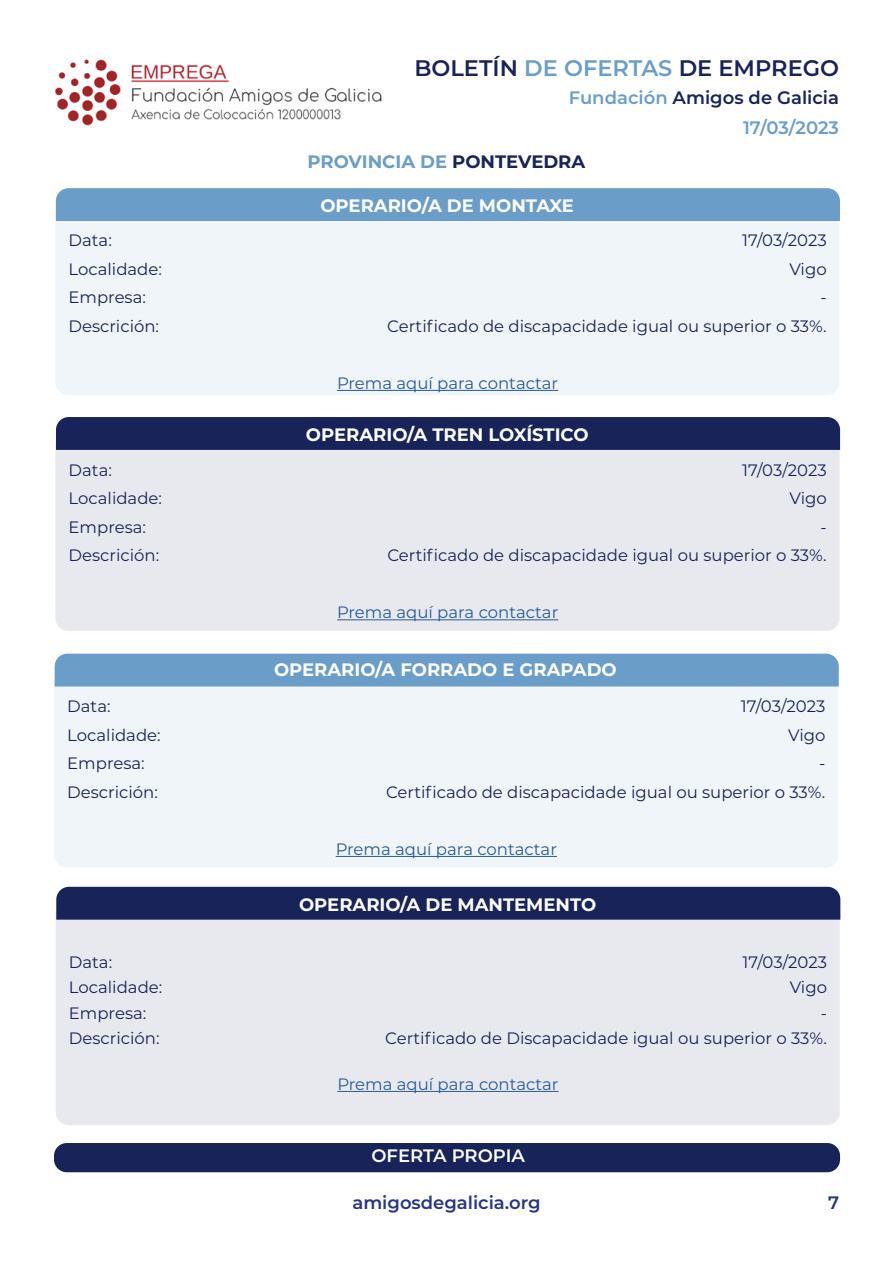
<style>
.page{position:relative;width:893px;height:1263px;background:#fff}
.page>*{position:absolute;margin:0;border:0;box-sizing:border-box;transform-origin:0 0}
.t1{font:600 22.5px "Montserrat";color:#172359}
.t2{font:700 18px "Montserrat";color:#fff}
.t3{font:600 18px/30.3px "Montserrat";color:#6a9dc8;text-align:right}
.t4{font:700 18px "Montserrat";color:#6a9dc8}
.t5{font:600 18px "Montserrat";color:#283583}
.t6{font:600 18px "Montserrat";color:#fff}
.t7{font:16.5px "Montserrat";color:#172359}
.t8{font:16.5px "Montserrat";color:#275b9b}
.s1{color:#6a9dc8}
.s2{color:#172359}
</style>
<div class="page">
<img style="left:55px;top:59px;width:327px;height:67px">
<div style="left:54px;top:1143px;width:786px;height:29px;background:#172359;border-radius:13px"></div>
<div style="left:54px;top:678px;width:784px;height:189px;background:#f0f5f9"></div>
<div style="left:55px;top:441px;width:784px;height:190px;background:#e8e9ee"></div>
<div style="left:55px;top:654px;width:784px;height:32px;background:#6a9dc8"></div>
<div style="left:56px;top:417px;width:784px;height:33px;background:#172359"></div>
<hr style="left:336px;top:856px;width:221px;height:1px;background:#275b9b">
<hr style="left:337px;top:619px;width:221px;height:1px;background:#275b9b">
<div style="left:55px;top:212px;width:784px;height:183px;background:#f0f5f9"></div>
<div style="left:56px;top:188px;width:784px;height:33px;background:#6a9dc8"></div>
<hr style="left:337px;top:390px;width:221px;height:1px;background:#275b9b">
<div style="left:56px;top:920px;width:784px;height:205px;background:#e8e9ee"></div>
<div style="left:56px;top:887px;width:784px;height:33px;background:#172359"></div>
<hr style="left:337px;top:1091px;width:222px;height:1px;background:#275b9b">
<h1 class="t1" style="left:414px;top:52px;width:426px">BOLETÍN <span class="s1">DE OFERTAS</span> DE EMPREGO</h1>
<p class="t3" style="left:569px;top:81px;width:272px">Fundación <span class="s2">Amigos de Galicia<br></span>17/03/2023</p>
<p class="t4" style="left:308px;top:148px;width:279px">PROVINCIA DE <span class="s2">PONTEVEDRA</span></p>
<p class="t2" style="left:320px;top:193px;width:255px">OPERARIO/A DE MONTAXE</p>
<p class="t7" style="left:69px;top:229px;width:45px">Data:</p>
<p class="t7" style="left:742px;top:229px;width:86px">17/03/2023</p>
<p class="t7" style="left:69px;top:258px;width:95px">Localidade:</p>
<p class="t7" style="left:789px;top:258px;width:39px">Vigo</p>
<p class="t7" style="left:69px;top:286px;width:79px">Empresa:</p>
<p class="t7" style="left:820px;top:286px;width:8px">-</p>
<p class="t7" style="left:69px;top:314px;width:92px">Descrición:</p>
<p class="t7" style="left:387px;top:314px;width:441px">Certificado de discapacidade igual ou superior o 33%.</p>
<p class="t8" style="left:337px;top:372px;width:223px">Prema aquí para contactar</p>
<p class="t2" style="left:306px;top:421px;width:284px">OPERARIO/A TREN LOXÍSTICO</p>
<p class="t7" style="left:69px;top:458px;width:45px">Data:</p>
<p class="t7" style="left:742px;top:458px;width:86px">17/03/2023</p>
<p class="t7" style="left:69px;top:487px;width:95px">Localidade:</p>
<p class="t7" style="left:789px;top:487px;width:39px">Vigo</p>
<p class="t7" style="left:69px;top:515px;width:79px">Empresa:</p>
<p class="t7" style="left:820px;top:515px;width:8px">-</p>
<p class="t7" style="left:69px;top:544px;width:92px">Descrición:</p>
<p class="t7" style="left:387px;top:544px;width:441px">Certificado de discapacidade igual ou superior o 33%.</p>
<p class="t8" style="left:337px;top:601px;width:223px">Prema aquí para contactar</p>
<p class="t2" style="left:274px;top:657px;width:344px">OPERARIO/A FORRADO E GRAPADO</p>
<p class="t7" style="left:67px;top:695px;width:45px">Data:</p>
<p class="t7" style="left:741px;top:695px;width:86px">17/03/2023</p>
<p class="t7" style="left:67px;top:723px;width:95px">Localidade:</p>
<p class="t7" style="left:788px;top:723px;width:39px">Vigo</p>
<p class="t7" style="left:67px;top:752px;width:79px">Empresa:</p>
<p class="t7" style="left:819px;top:752px;width:8px">-</p>
<p class="t7" style="left:67px;top:780px;width:92px">Descrición:</p>
<p class="t7" style="left:386px;top:780px;width:441px">Certificado de discapacidade igual ou superior o 33%.</p>
<p class="t8" style="left:336px;top:837px;width:223px">Prema aquí para contactar</p>
<p class="t2" style="left:299px;top:891px;width:299px">OPERARIO/A DE MANTEMENTO</p>
<p class="t7" style="left:69px;top:951px;width:45px">Data:</p>
<p class="t7" style="left:742px;top:951px;width:86px">17/03/2023</p>
<p class="t7" style="left:69px;top:976px;width:95px">Localidade:</p>
<p class="t7" style="left:790px;top:976px;width:39px">Vigo</p>
<p class="t7" style="left:69px;top:1002px;width:79px">Empresa:</p>
<p class="t7" style="left:821px;top:1002px;width:8px">-</p>
<p class="t7" style="left:69px;top:1027px;width:92px">Descrición:</p>
<p class="t7" style="left:385px;top:1027px;width:443px">Certificado de Discapacidade igual ou superior o 33%.</p>
<p class="t8" style="left:337px;top:1072px;width:223px">Prema aquí para contactar</p>
<p class="t6" style="left:371px;top:1143px;width:155px">OFERTA PROPIA</p>
<p class="t5" style="left:352px;top:1190px;width:190px">amigosdegalicia.org</p>
<p class="t5" style="left:828px;top:1190px;width:12px">7</p>
</div>
